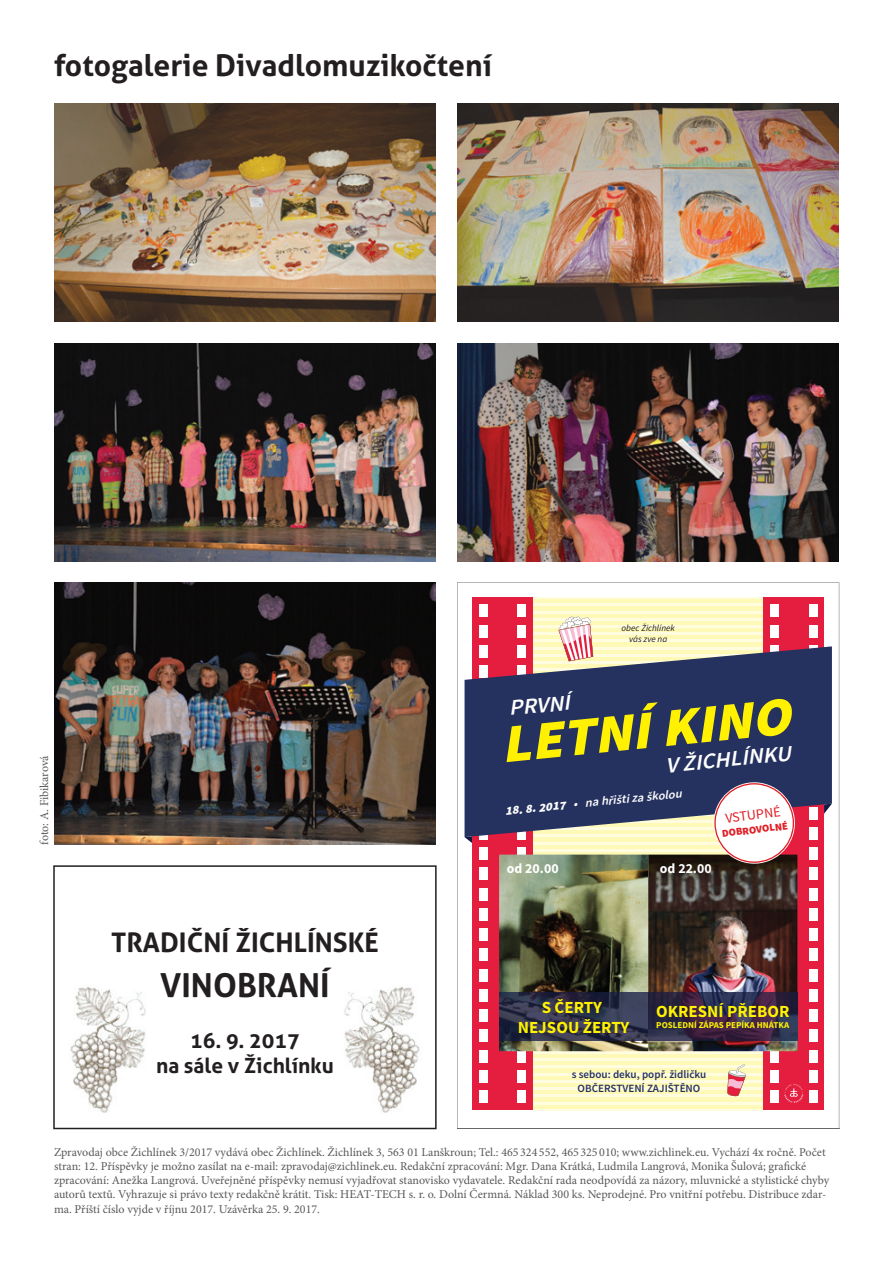
<style>
.page{position:relative;width:893px;height:1263px;background:#fff}
.page>*{position:absolute;margin:0;border:0;box-sizing:border-box;transform-origin:0 0}
.t1{font:italic 900 54px "Source Sans Pro";color:#fff101;scale:1.04 1}
.t2{font:700 33px "Aller";color:#231f20}
.t3{font:700 30px "Aller";color:#231f20}
.t4{font:700 27px "Aller";color:#231f20}
.t5{font:italic 600 22.05px "Source Sans Pro";color:#fff;scale:1.04 1}
.t6{font:700 21px/25.2px "Aller";color:#231f20;text-align:center}
.t7{font:700 16.95px/20.4px "Source Sans Pro";color:#fff101;text-align:center}
.t8{font:14.1px "Source Sans Pro";color:#e21e25}
.t9{font:700 13.8px "Source Sans Pro";color:#fff}
.t10{font:12px/14.2px "Minion Pro";color:#57585a}
.t11{font:italic 600 12px "Source Sans Pro";color:#fff;scale:1.04 1}
.t12{font:600 11.1px/13.4px "Source Sans Pro";color:#25325f;text-align:center}
.t13{font:900 10.65px "Source Sans Pro";color:#e21e25}
.t14{font:italic 9.15px/10.9px "Source Sans Pro";color:#231f20;text-align:center}
.t15{font:700 9px "Source Sans Pro";color:#fff101}
.s1{font-weight:900}
</style>
<div class="page">
<svg style="left:53px;top:865px;width:384px;height:264px"></svg>
<img style="left:68px;top:984px;width:79px;height:130px">
<img style="left:343px;top:984px;width:79px;height:130px">
<img style="left:457px;top:582px;width:382px;height:546px">
<img style="left:54px;top:104px;width:382px;height:218px">
<img style="left:54px;top:343px;width:382px;height:218px">
<img style="left:54px;top:582px;width:382px;height:263px">
<img style="left:457px;top:343px;width:382px;height:218px">
<img style="left:457px;top:104px;width:382px;height:218px">
<h3 class="t3" style="left:54px;top:47px;width:439px">fotogalerie Divadlomuzikočtení</h3>
<p class="t10" style="left:37px;top:845px;width:91px;rotate:-90deg">foto: A. Fibikarová</p>
<h3 class="t4" style="left:111px;top:925px;width:269px">TRADIČNÍ ŽICHLÍNSKÉ</h3>
<h2 class="t2" style="left:160px;top:965px;width:171px">VINOBRANÍ</h2>
<h3 class="t6" style="left:156px;top:1027px;width:179px">16. 9. 2017<br>na sále v Žichlínku</h3>
<p class="t14" style="left:622px;top:623px;width:55px">obec Žichlínek vás zve na</p>
<h3 class="t5" style="left:507px;top:694px;width:60px;rotate:-6deg">PRVNÍ</h3>
<h1 class="t1" style="left:497px;top:710px;width:281px;rotate:-6deg">LETNÍ KINO</h1>
<h3 class="t5" style="left:664px;top:752px;width:123px;rotate:-6deg">V ŽICHLÍNKU</h3>
<p class="t11" style="left:504px;top:804px;width:172px;rotate:-6deg"><span class="s1">18. 8. 2017</span> • na hřišti za školou</p>
<p class="t9" style="left:507px;top:859px;width:53px">od 20.00</p>
<p class="t9" style="left:660px;top:859px;width:53px">od 22.00</p>
<p class="t8" style="left:724px;top:809px;width:57px;rotate:-7deg">VSTUPNÉ</p>
<p class="t13" style="left:721px;top:827px;width:68px;rotate:-7deg">DOBROVOLNÉ</p>
<h3 class="t7" style="left:518px;top:997px;width:113px">S ČERTY<br>NEJSOU ŽERTY</h3>
<h3 class="t7" style="left:656px;top:1001px;width:135px">OKRESNÍ PŘEBOR</h3>
<p class="t15" style="left:656px;top:1019px;width:134px">POSLEDNÍ ZÁPAS PEPÍKA HNÁTKA</p>
<p class="t12" style="left:572px;top:1068px;width:136px">s sebou: deku, popř. židličku<br>OBČERSTVENÍ ZAJIŠTĚNO</p>
<p class="t10" style="left:54px;top:1145px;width:777px">Zpravodaj obce Žichlínek 3/2017 vydává obec Žichlínek. Žichlínek 3, 563 01 Lanškroun; Tel.: 465 324 552, 465 325 010; www.zichlinek.eu. Vychází 4x ročně. Počet stran: 12. Příspěvky je možno zasílat na e -mail: zpravodaj@zichlinek.eu. Redakční zpracování: Mgr. Dana Krátká, Ludmila Langrová, Monika Šulová; grafické zpracování: Anežka Langrová. Uveřejněné příspěvky nemusí vyjadřovat stanovisko vydavatele. Redakční rada neodpovídá za názory, mluvnické a stylistické chyby autorů textů. Vyhrazuje si právo texty redakčně krátit. Tisk: HEAT-TECH s. r. o. Dolní Čermná. Náklad 300 ks. Neprodejné. Pro vnitřní potřebu. Distribuce zdar&shy;ma. Příští číslo vyjde v říjnu 2017. Uzávěrka 25. 9. 2017.</p>
</div>
